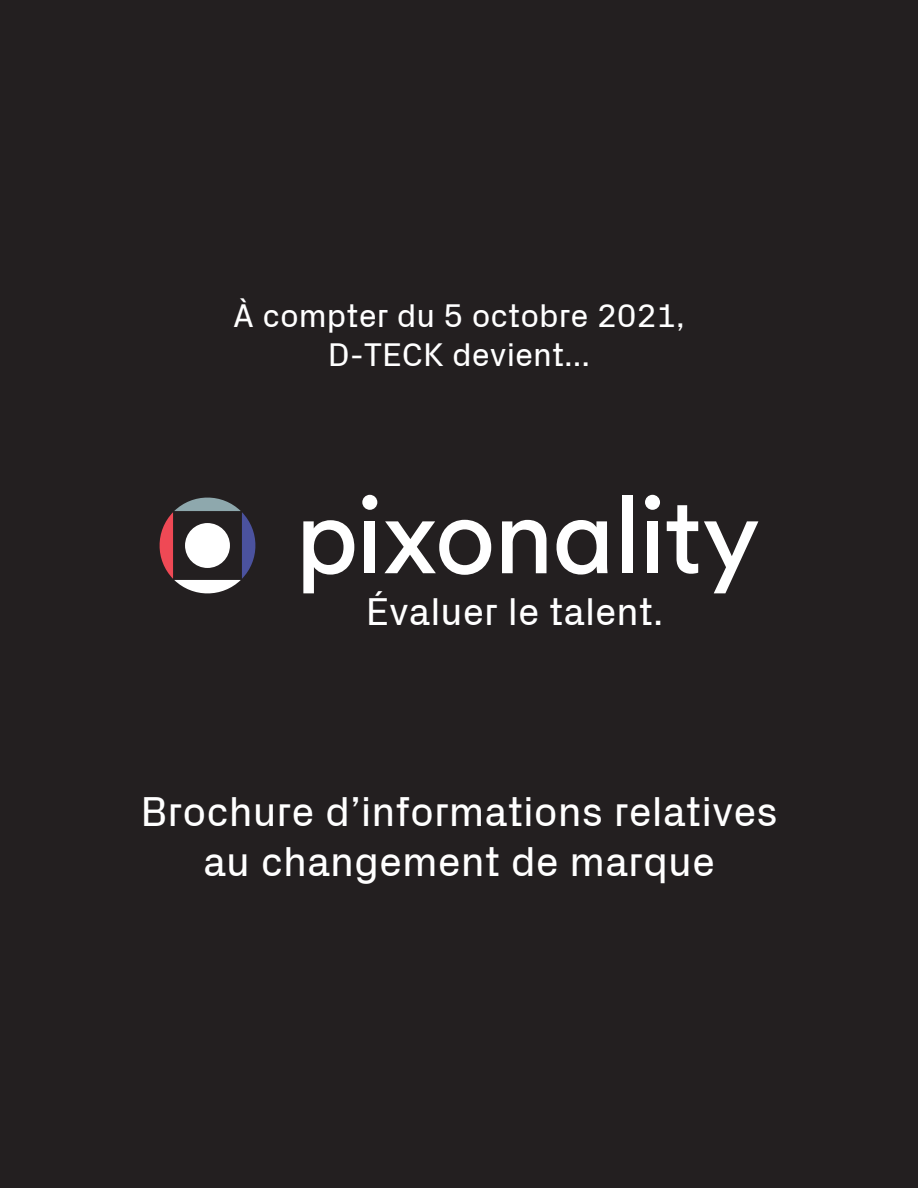
<style>
.page{position:relative;width:918px;height:1188px;background:#231f20}
.page>*{position:absolute;margin:0;border:0;box-sizing:border-box;transform-origin:0 0}
.t1{font:42px "Px Grotesk";color:#fff}
.t2{font:39px "Px Grotesk";color:#fff}
.t3{font:33px "Px Grotesk";color:#fff}
</style>
<div class="page">
<svg style="left:159px;top:497px;width:97px;height:97px"></svg>
<div style="left:185px;top:523px;width:45px;height:45px;background:#fff;border-radius:50%"></div>
<svg style="left:362px;top:495px;width:15px;height:15px"></svg>
<div style="left:365px;top:521px;width:10px;height:52px;background:#fff"></div>
<svg style="left:384px;top:520px;width:107px;height:55px"></svg>
<svg style="left:502px;top:520px;width:45px;height:53px"></svg>
<svg style="left:556px;top:520px;width:52px;height:55px"></svg>
<div style="left:622px;top:496px;width:11px;height:77px;background:#fff"></div>
<svg style="left:645px;top:495px;width:15px;height:15px"></svg>
<div style="left:647px;top:521px;width:11px;height:52px;background:#fff"></div>
<svg style="left:667px;top:505px;width:31px;height:69px"></svg>
<svg style="left:303px;top:520px;width:51px;height:73px"></svg>
<svg style="left:704px;top:521px;width:54px;height:72px"></svg>
<p class="t3" style="left:233px;top:296px;width:453px">À compter du 5 octobre 2021,</p>
<p class="t3" style="left:328px;top:336px;width:264px">D-TECK devient...</p>
<p class="t2" style="left:366px;top:589px;width:299px">Évaluer le talent.</p>
<p class="t1" style="left:140px;top:787px;width:639px">Brochure d’informations relatives</p>
<p class="t1" style="left:203px;top:837px;width:513px">au changement de marque</p>
</div>
